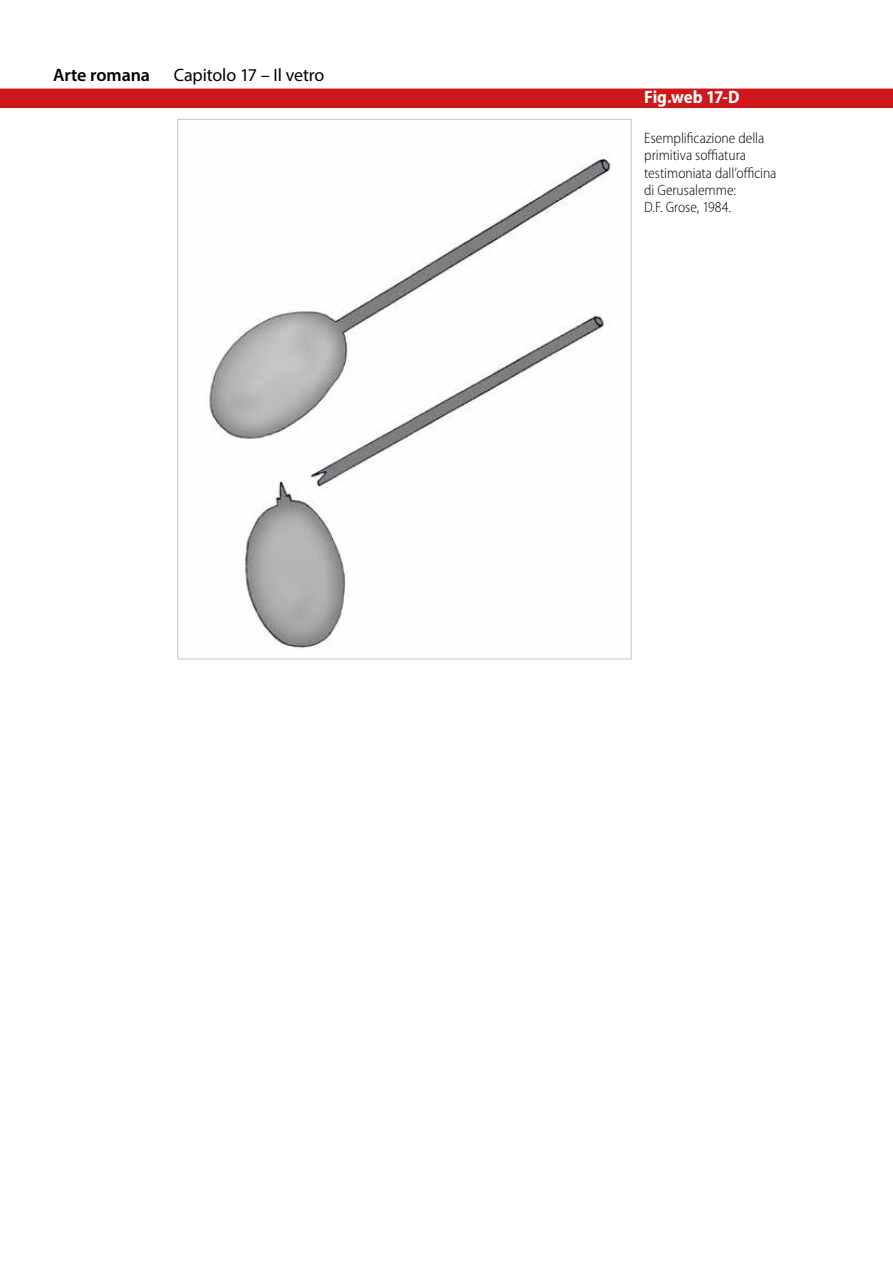
<style>
.page{position:relative;width:893px;height:1263px;background:#fff}
.page>*{position:absolute;margin:0;border:0;box-sizing:border-box;transform-origin:0 0}
.t1{font:18px "Myriad Pro";letter-spacing:-.01em;color:#000}
.t2{font:700 semi-condensed 18px "Myriad Pro";letter-spacing:-.015em;color:#fff}
.t3{font:600 18px "Myriad Pro";letter-spacing:-.005em;color:#000}
.t4{font:300 semi-condensed 15px/17.2px "Myriad Pro";color:#000}
</style>
<div class="page">
<div style="left:0;top:89px;width:893px;height:19px;background:#cd171a"></div>
<img style="left:206px;top:154px;width:405px;height:494px">
<p class="t3" style="left:53px;top:63px;width:98px">Arte romana</p>
<p class="t1" style="left:174px;top:64px;width:152px">Capitolo 17 – Il vetro</p>
<p class="t2" style="left:644px;top:87px;width:97px">Fig.web 17-D</p>
<p class="t4" style="left:644px;top:130px;width:134px">Esemplificazione della primitiva soffiatura testimoniata dall’officina di Gerusalemme:<br>D.F. Grose, 1984.</p>
</div>
